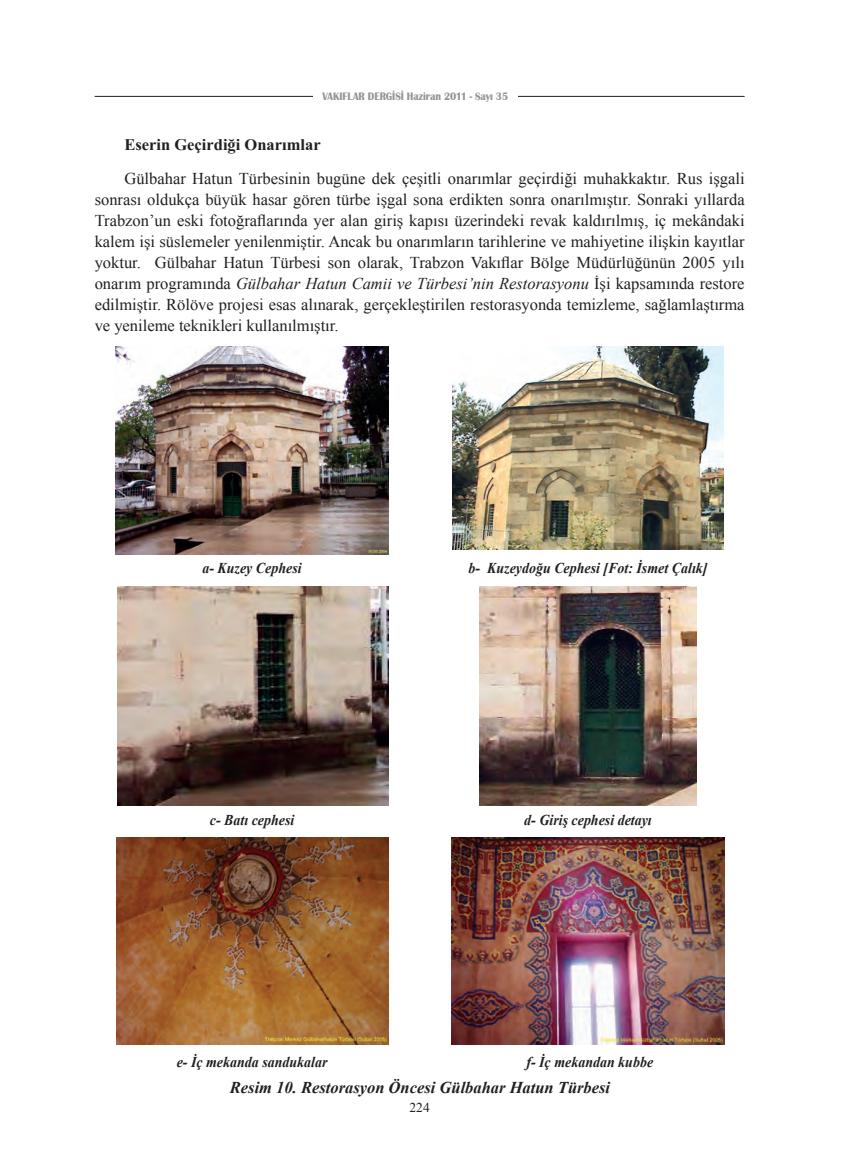
<style>
.page{position:relative;width:851px;height:1170px;background:#fff}
.page>*{position:absolute;margin:0;border:0;box-sizing:border-box;transform-origin:0 0}
.t1{font:16.5px/21px "Times New Roman";color:#231f20;text-align:justify}
.t2{font:italic 700 16.5px "Times New Roman";color:#231f20}
.t3{font:700 16.5px "Times New Roman";color:#231f20}
.t4{font:italic 700 15px "Times New Roman";color:#231f20;scale:.93 1}
.t5{font:13.5px "Times New Roman";color:#231f20}
.t6{font:700 11.1px "Britannic T";color:#939598;scale:.9 1}
.s1{font-style:italic}
</style>
<div class="page">
<hr style="left:95px;top:96px;width:649px;height:1px;background:#231f20">
<div style="left:313px;top:91px;width:204px;height:10px;background:#fff"></div>
<img style="left:116px;top:347px;width:272px;height:207px">
<img style="left:452px;top:347px;width:271px;height:203px">
<img style="left:117px;top:586px;width:271px;height:219px">
<img style="left:480px;top:586px;width:216px;height:219px">
<img style="left:116px;top:837px;width:272px;height:206px">
<img style="left:451px;top:837px;width:273px;height:206px">
<p class="t6" style="left:322px;top:89px;width:208px">VAKIFLAR DERGİSİ Haziran 2011 - Sayı 35</p>
<p class="t3" style="left:124px;top:138px;width:198px">Eserin Geçirdiği Onarımlar</p>
<p class="t1" style="left:95px;top:167px;width:651px;text-indent:30px">Gülbahar Hatun Türbesinin bugüne dek çeşitli onarımlar geçirdiği muhakkaktır. Rus işgali sonrası oldukça büyük hasar gören türbe işgal sona erdikten sonra onarılmıştır. Sonraki yıllarda Trabzon’un eski fotoğraflarında yer alan giriş kapısı üzerindeki revak kaldırılmış, iç mekândaki kalem işi süslemeler yenilenmiştir. Ancak bu onarımların tarihlerine ve mahiyetine ilişkin kayıtlar yoktur. Gülbahar Hatun Türbesi son olarak, Trabzon Vakıflar Bölge Müdürlüğünün 2005 yılı onarım programında <span class="s1">Gülbahar Hatun Camii ve Türbesi’nin Restorasyonu</span> İşi kapsamında restore edilmiştir. Rölöve projesi esas alınarak, gerçekleştirilen restorasyonda temizleme, sağlamlaştırma ve yenileme teknikleri kullanılmıştır.</p>
<p class="t4" style="left:202px;top:559px;width:108px">a- Kuzey Cephesi</p>
<p class="t4" style="left:468px;top:559px;width:258px">b- Kuzeydoğu Cephesi [Fot: İsmet Çalık]</p>
<p class="t4" style="left:210px;top:811px;width:92px">c- Batı cephesi</p>
<p class="t4" style="left:524px;top:811px;width:139px">d- Giriş cephesi detayı</p>
<p class="t4" style="left:177px;top:1053px;width:164px">e- İç mekanda sandukalar</p>
<p class="t4" style="left:526px;top:1053px;width:138px">f- İç mekandan kubbe</p>
<p class="t2" style="left:230px;top:1078px;width:382px">Resim 10. Restorasyon Öncesi Gülbahar Hatun Türbesi</p>
<p class="t5" style="left:409px;top:1100px;width:22px">224</p>
</div>
